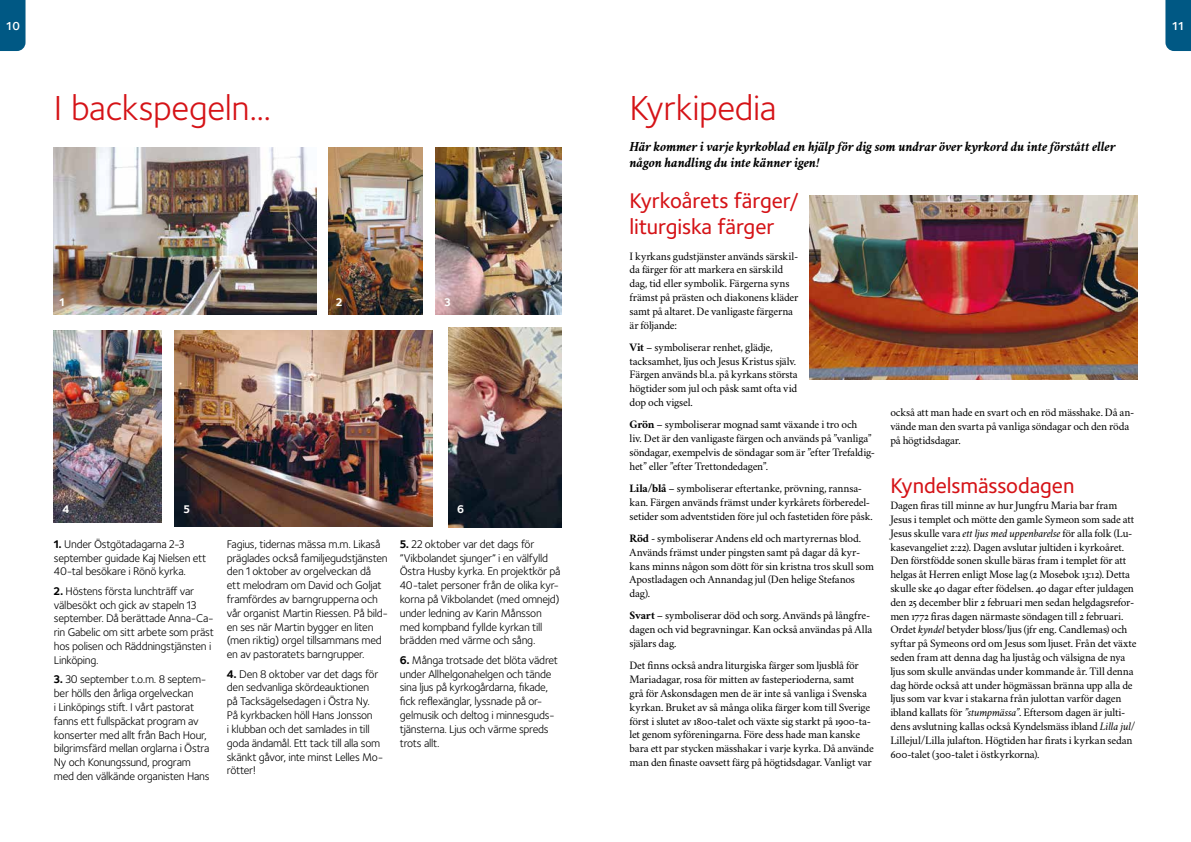
<style>
.page{position:relative;width:1191px;height:842px;background:#fff}
.page>*{position:absolute;margin:0;border:0;box-sizing:border-box;transform-origin:0 0}
.t1{font:36px "Foundry Sterling";letter-spacing:-.01em;color:#d51317}
.t2{font:500 22px/26.4px "Foundry Sterling";letter-spacing:-.005em;color:#d51317}
.t3{font:italic 700 14px/16.8px "Crimson Svk 2.0";letter-spacing:-.02em;color:#000}
.t4{font:600 12px "Foundry Sterling";color:#fff}
.t5{font:11.5px/13.8px "Crimson Svk 2.0";letter-spacing:-.015em;color:#000}
.t6{font:11.5px/13.8px "Foundry Sterling";letter-spacing:-.02em;color:#000}
.t7{font:700 11.5px "Foundry Sterling";color:#fff}
.s1{font-weight:700}
.s2{font-style:italic}
</style>
<div class="page">
<svg style="left:0;top:0;width:26px;height:51px"></svg>
<svg style="left:1165px;top:0;width:26px;height:51px"></svg>
<img style="left:328px;top:147px;width:95px;height:168px">
<img style="left:174px;top:330px;width:259px;height:196px">
<img style="left:449px;top:328px;width:112px;height:200px">
<img style="left:436px;top:147px;width:125px;height:168px">
<img style="left:54px;top:147px;width:262px;height:168px">
<img style="left:54px;top:330px;width:108px;height:192px">
<img style="left:810px;top:196px;width:327px;height:184px">
<p class="t4" style="left:6px;top:19px;width:16px">10</p>
<p class="t4" style="left:1171px;top:19px;width:15px">11</p>
<h1 class="t1" style="left:54px;top:87px;width:219px">I backspegeln...</h1>
<h1 class="t1" style="left:629px;top:87px;width:148px">Kyrkipedia</h1>
<p class="t3" style="left:629px;top:137px;width:487px">Här kommer i varje kyrkoblad en hjälp för dig som undrar över kyrkord du inte förstått eller någon handling du inte känner igen!</p>
<h2 class="t2" style="left:629px;top:188px;width:171px">Kyrkoårets färger/ liturgiska färger</h2>
<p class="t5" style="left:629px;top:248px;width:170px">I kyrkans gudstjänster används särskil&shy;da färger för att markera en särskild dag, tid eller symbolik. Färgerna syns främst på prästen och diakonens kläder samt på altaret. De vanligaste färgerna är följande:</p>
<p class="t5" style="left:629px;top:339px;width:170px"><span class="s1">Vit</span> – symboliserar renhet, glädje, tacksamhet, ljus och Jesus Kristus själv.<br>Färgen används bl.a. på kyrkans största högtider som jul och påsk samt ofta vid dop och vigsel.</p>
<p class="t5" style="left:629px;top:417px;width:247px"><span class="s1">Grön</span> – symboliserar mognad samt växande i tro och<br>liv. Det är den vanligaste färgen och används på ”vanliga” söndagar, exempelvis de söndagar som är ”efter Trefaldig&shy;het” eller ”efter Trettondedagen”.</p>
<p class="t5" style="left:629px;top:481px;width:245px"><span class="s1">Lila/blå</span> – symboliserar eftertanke, prövning, rannsa&shy;kan. Färgen används främst under kyrkårets förberedel&shy;setider som adventstiden före jul och fastetiden före påsk.</p>
<p class="t5" style="left:629px;top:531px;width:246px"><span class="s1">Röd</span> - symboliserar Andens eld och martyrernas blod.<br>Används främst under pingsten samt på dagar då kyr&shy;kans minns någon som dött för sin kristna tros skull som Apostladagen och Annandag jul (Den helige Stefanos dag).</p>
<p class="t5" style="left:629px;top:608px;width:244px"><span class="s1">Svart</span> – symboliserar död och sorg. Används på långfre&shy;dagen och vid begravningar. Kan också användas på Alla själars dag.</p>
<p class="t5" style="left:629px;top:658px;width:246px">Det finns också andra liturgiska färger som ljusblå för Mariadagar, rosa för mitten av fasteperioderna, samt<br>grå för Askonsdagen men de är inte så vanliga i Svenska kyrkan. Bruket av så många olika färger kom till Sverige först i slutet av 1800-talet och växte sig starkt på 1900-ta&shy;let genom syföreningarna. Före dess hade man kanske bara ett par stycken mässhakar i varje kyrka. Då använde man den finaste oavsett färg på högtidsdagar. Vanligt var</p>
<p class="t7" style="left:60px;top:295px;width:6px">1</p>
<p class="t7" style="left:336px;top:295px;width:8px">2</p>
<p class="t7" style="left:444px;top:295px;width:8px">3</p>
<p class="t5" style="left:890px;top:405px;width:245px">också att man hade en svart och en röd mässhake. Då an&shy;vände man den svarta på vanliga söndagar och den röda på högtidsdagar.</p>
<h2 class="t2" style="left:890px;top:472px;width:185px">Kyndelsmässodagen</h2>
<p class="t5" style="left:890px;top:498px;width:248px">Dagen firas till minne av hur Jungfru Maria bar fram Jesus i templet och mötte den gamle Symeon som sade att Jesus skulle vara <span class="s2">ett ljus med uppenbarelse</span> för alla folk (Lu&shy;kasevangeliet 2:22). Dagen avslutar jultiden i kyrkoåret.<br>Den förstfödde sonen skulle bäras fram i templet för att helgas åt Herren enligt Mose lag (2 Mosebok 13:12). Detta skulle ske 40 dagar efter födelsen. 40 dagar efter juldagen den 25 december blir 2 februari men sedan helgdagsrefor&shy;men 1772 firas dagen närmaste söndagen till 2 februari.<br>Ordet <span class="s2">kyndel</span> betyder bloss/ljus (jfr eng. Candlemas) och syftar på Symeons ord om Jesus som ljuset. Från det växte seden fram att denna dag ha ljuståg och välsigna de nya ljus som skulle användas under kommande år. Till denna dag hörde också att under högmässan bränna upp alla de ljus som var kvar i stakarna från julottan varför dagen ibland kallats för <span class="s2">”stumpmässa”</span>. Eftersom dagen är julti&shy;dens avslutning kallas också Kyndelsmäss ibland <span class="s2">Lilla jul</span>/ Lillejul/Lilla julafton. Högtiden har firats i kyrkan sedan 600-talet (300-talet i östkyrkorna).</p>
<p class="t7" style="left:457px;top:502px;width:8px">6</p>
<p class="t7" style="left:62px;top:502px;width:8px">4</p>
<p class="t7" style="left:184px;top:502px;width:8px">5</p>
<p class="t6" style="left:54px;top:537px;width:154px"><span class="s1">1.</span> Under Östgötadagarna 2-3 september guidade Kaj Nielsen ett<br>40-tal besökare i Rönö kyrka.</p>
<p class="t6" style="left:54px;top:584px;width:162px"><span class="s1">2.</span> Höstens första lunchträff var välbesökt och gick av stapeln 13 september. Då berättade Anna-Ca&shy;rin Gabelic om sitt arbete som präst hos polisen och Räddningstjänsten i<br>Linköping.</p>
<p class="t6" style="left:54px;top:673px;width:157px"><span class="s1">3.</span> 30 september t.o.m. 8 septem&shy;ber hölls den årliga orgelveckan<br>i Linköpings stift. I vårt pastorat fanns ett fullspäckat program av konserter med allt från Bach Hour, bilgrimsfärd mellan orglarna i Östra Ny och Konungssund, program med den välkände organisten Hans</p>
<p class="t6" style="left:400px;top:537px;width:162px"><span class="s1">5.</span> 22 oktober var det dags för ”Vikbolandet sjunger” i en välfylld<br>Östra Husby kyrka. En projektkör på<br>40-talet personer från de olika kyr&shy;korna på Vikbolandet (med omnejd) under ledning av Karin Månsson med kompband fyllde kyrkan till brädden med värme och sång.</p>
<p class="t6" style="left:400px;top:653px;width:160px"><span class="s1">6.</span> Många trotsade det blöta vädret under Allhelgonahelgen och tände sina ljus på kyrkogårdarna, fikade, fick reflexänglar, lyssnade på or&shy;gelmusik och deltog i minnesguds&shy;tjänsterna. Ljus och värme spreds trots allt.</p>
<p class="t6" style="left:227px;top:537px;width:163px">Fagius, tidernas mässa m.m. Likaså präglades också familjegudstjänsten den 1 oktober av orgelveckan då<br>ett melodram om David och Goljat framfördes av barngrupperna och vår organist Martin Riessen. På bild&shy;en ses när Martin bygger en liten (men riktig) orgel tillsammans med en av pastoratets barngrupper.</p>
<p class="t6" style="left:227px;top:667px;width:158px"><span class="s1">4.</span> Den 8 oktober var det dags för den sedvanliga skördeauktionen<br>på Tacksägelsedagen i Östra Ny.<br>På kyrkbacken höll Hans Jonsson<br>i klubban och det samlades in till goda ändamål. Ett tack till alla som skänkt gåvor, inte minst Lelles Mo&shy;rötter!</p>
</div>
